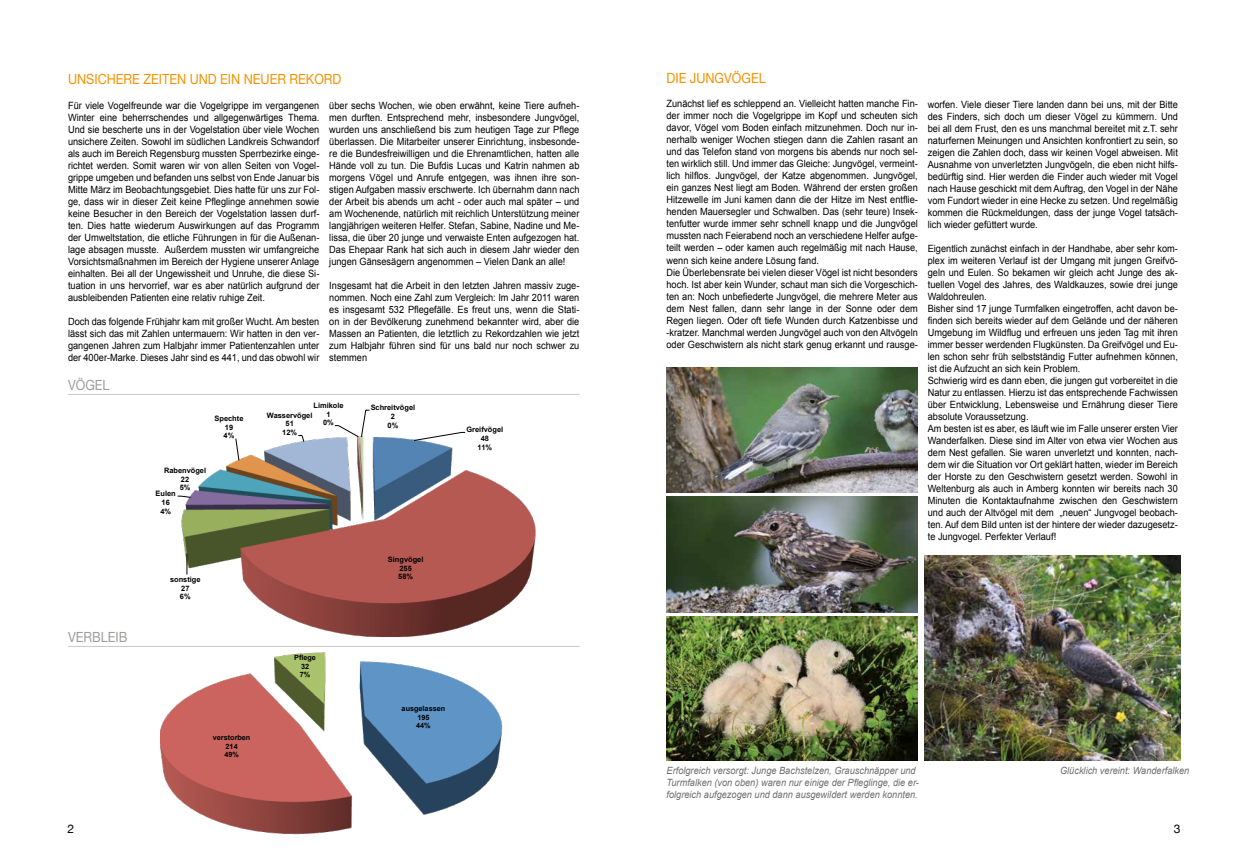
<style>
.page{position:relative;width:1248px;height:865px;background:#fff}
.page>*{position:absolute;margin:0;border:0;box-sizing:border-box;transform-origin:0 0}
.t1{font:14px "Helvetica Neue";color:#f39200;scale:.9 1}
.t2{font:14px "Helvetica Neue";color:#9d9d9c;scale:.9 1}
.t3{font:12px "Helvetica Neue";color:#000}
.t4{font:10px/12px "Arial";color:#000;text-align:justify;scale:.92 1}
.t5{font:italic 10px/12px "Arial";color:#706f6f;scale:.92 1}
.t6{font:700 7.4px/8.7px "Arial";color:#000;text-align:center}
.t7{font:700 7.3px/8.5px "Arial";color:#000;text-align:center}
</style>
<div class="page">
<svg style="left:177px;top:409px;width:359px;height:227px"></svg>
<hr style="left:68px;top:394px;width:511px;height:1px;background:#9d9d9c">
<hr style="left:68px;top:646px;width:511px;height:1px;background:#9d9d9c">
<img style="left:666px;top:368px;width:251px;height:125px">
<img style="left:666px;top:496px;width:251px;height:116px">
<img style="left:666px;top:616px;width:251px;height:144px">
<img style="left:924px;top:556px;width:255px;height:204px">
<svg style="left:160px;top:652px;width:343px;height:183px"></svg>
<h1 class="t1" style="left:68px;top:69px;width:305px">UNSICHERE ZEITEN UND EIN NEUER REKORD</h1>
<p class="t4" style="left:329px;top:99px;width:273px">über sechs Wochen, wie oben erwähnt, keine Tiere aufneh&shy;men durften. Entsprechend mehr, insbesondere Jungvögel, wurden uns anschließend bis zum heutigen Tage zur Pflege überlassen. Die Mitarbeiter unserer Einrichtung, insbesonde&shy;re die Bundesfreiwilligen und die Ehrenamtlichen, hatten alle Hände voll zu tun. Die Bufdis Lucas und Katrin nahmen ab morgens Vögel und Anrufe entgegen, was ihnen ihre son&shy;stigen Aufgaben massiv erschwerte. Ich übernahm dann nach der Arbeit bis abends um acht - oder auch mal später – und am Wochenende, natürlich mit reichlich Unterstützung meiner langjährigen weiteren Helfer. Stefan, Sabine, Nadine und Me&shy;lissa, die über 20 junge und verwaiste Enten aufgezogen hat.<br>Das Ehepaar Rank hat sich auch in diesem Jahr wieder den jungen Gänsesägern angenommen – Vielen Dank an alle!</p>
<p class="t4" style="left:329px;top:279px;width:273px">Insgesamt hat die Arbeit in den letzten Jahren massiv zuge&shy;nommen. Noch eine Zahl zum Vergleich: Im Jahr 2011 waren es insgesamt 532 Pflegefälle. Es freut uns, wenn die Stati&shy;on in der Bevölkerung zunehmend bekannter wird, aber die Massen an Patienten, die letztlich zu Rekordzahlen wie jetzt zum Halbjahr führen sind für uns bald nur noch schwer zu stemmen</p>
<h1 class="t2" style="left:68px;top:375px;width:48px">VÖGEL</h1>
<p class="t4" style="left:68px;top:100px;width:275px">Für viele Vogelfreunde war die Vogelgrippe im vergangenen Winter eine beherrschendes und allgegenwärtiges Thema.<br>Und sie bescherte uns in der Vogelstation über viele Wochen unsichere Zeiten. Sowohl im südlichen Landkreis Schwandorf als auch im Bereich Regensburg mussten Sperrbezirke einge&shy;richtet werden. Somit waren wir von allen Seiten von Vogel&shy;grippe umgeben und befanden uns selbst von Ende Januar bis Mitte März im Beobachtungsgebiet. Dies hatte für uns zur Fol&shy;ge, dass wir in dieser Zeit keine Pfleglinge annehmen sowie keine Besucher in den Bereich der Vogelstation lassen durf&shy;ten. Dies hatte wiederum Auswirkungen auf das Programm der Umweltstation, die etliche Führungen in für die Außenan&shy;lage absagen musste. Außerdem mussten wir umfangreiche Vorsichtsmaßnahmen im Bereich der Hygiene unserer Anlage einhalten. Bei all der Ungewissheit und Unruhe, die diese Si&shy;tuation in uns hervorrief, war es aber natürlich aufgrund der ausbleibenden Patienten eine relativ ruhige Zeit.</p>
<p class="t4" style="left:68px;top:316px;width:275px">Doch das folgende Frühjahr kam mit großer Wucht. Am besten lässt sich das mit Zahlen untermauern: Wir hatten in den ver&shy;gangenen Jahren zum Halbjahr immer Patientenzahlen unter der 400er-Marke. Dieses Jahr sind es 441, und das obwohl wir</p>
<h1 class="t2" style="left:68px;top:626px;width:67px">VERBLEIB</h1>
<p class="t6" style="left:214px;top:414px;width:30px">Spechte<br>19<br>4%</p>
<p class="t6" style="left:267px;top:411px;width:47px">Wasservögel<br>51<br>12%</p>
<p class="t6" style="left:313px;top:401px;width:32px">Limikole<br>1<br>0%</p>
<p class="t6" style="left:370px;top:404px;width:46px">Schreitvögel<br>2<br>0%</p>
<p class="t6" style="left:164px;top:466px;width:44px">Rabenvögel<br>22<br>5%</p>
<p class="t6" style="left:156px;top:490px;width:22px">Eulen<br>16<br>4%</p>
<p class="t6" style="left:170px;top:575px;width:32px">sonstige<br>27<br>6%</p>
<p class="t6" style="left:388px;top:555px;width:37px">Singvögel<br>255<br>58%</p>
<p class="t6" style="left:466px;top:425px;width:38px">Greifvögel<br>48<br>11%</p>
<p class="t7" style="left:213px;top:733px;width:39px">verstorben<br>214<br>49%</p>
<p class="t7" style="left:294px;top:653px;width:23px">Pflege<br>32<br>7%</p>
<p class="t7" style="left:401px;top:704px;width:45px">ausgelassen<br>195<br>44%</p>
<h1 class="t1" style="left:666px;top:67px;width:112px">DIE JUNGVÖGEL</h1>
<p class="t4" style="left:666px;top:98px;width:275px;text-align:left">Zunächst lief es schleppend an. Vielleicht hatten manche Fin&shy;der immer noch die Vogelgrippe im Kopf und scheuten sich davor, Vögel vom Boden einfach mitzunehmen. Doch nur in&shy;nerhalb weniger Wochen stiegen dann die Zahlen rasant an und das Telefon stand von morgens bis abends nur noch sel&shy;ten wirklich still. Und immer das Gleiche: Jungvögel, vermeint&shy;lich hilflos. Jungvögel, der Katze abgenommen. Jungvögel, ein ganzes Nest liegt am Boden. Während der ersten großen Hitzewelle im Juni kamen dann die der Hitze im Nest entflie&shy;henden Mauersegler und Schwalben. Das (sehr teure) Insek&shy;tenfutter wurde immer sehr schnell knapp und die Jungvögel mussten nach Feierabend noch an verschiedene Helfer aufge&shy;teilt werden – oder kamen auch regelmäßig mit nach Hause, wenn sich keine andere Lösung fand.<br>Die Überlebensrate bei vielen dieser Vögel ist nicht besonders hoch. Ist aber kein Wunder, schaut man sich die Vorgeschich&shy;ten an: Noch unbefiederte Jungvögel, die mehrere Meter aus dem Nest fallen, dann sehr lange in der Sonne oder dem Regen liegen. Oder oft tiefe Wunden durch Katzenbisse und -kratzer. Manchmal werden Jungvögel auch von den Altvögeln oder Geschwistern als nicht stark genug erkannt und rausge-</p>
<p class="t4" style="left:927px;top:98px;width:273px">worfen. Viele dieser Tiere landen dann bei uns, mit der Bitte des Finders, sich doch um dieser Vögel zu kümmern. Und bei all dem Frust, den es uns manchmal bereitet mit z.T. sehr naturfernen Meinungen und Ansichten konfrontiert zu sein, so zeigen die Zahlen doch, dass wir keinen Vogel abweisen. Mit Ausnahme von unverletzten Jungvögeln, die eben nicht hilfs&shy;bedürftig sind. Hier werden die Finder auch wieder mit Vogel nach Hause geschickt mit dem Auftrag, den Vogel in der Nähe vom Fundort wieder in eine Hecke zu setzen. Und regelmäßig kommen die Rückmeldungen, dass der junge Vogel tatsäch&shy;lich wieder gefüttert wurde.</p>
<p class="t4" style="left:927px;top:242px;width:273px;text-align:left">Eigentlich zunächst einfach in der Handhabe, aber sehr kom&shy;plex im weiteren Verlauf ist der Umgang mit jungen Greifvö&shy;geln und Eulen. So bekamen wir gleich acht Junge des ak&shy;tuellen Vogel des Jahres, des Waldkauzes, sowie drei junge Waldohreulen.<br>Bisher sind 17 junge Turmfalken eingetroffen, acht davon be&shy;finden sich bereits wieder auf dem Gelände und der näheren Umgebung im Wildflug und erfreuen uns jeden Tag mit ihren immer besser werdenden Flugkünsten. Da Greifvögel und Eu&shy;len schon sehr früh selbstständig Futter aufnehmen können, ist die Aufzucht an sich kein Problem.<br>Schwierig wird es dann eben, die jungen gut vorbereitet in die Natur zu entlassen. Hierzu ist das entsprechende Fachwissen über Entwicklung, Lebensweise und Ernährung dieser Tiere absolute Voraussetzung.<br>Am besten ist es aber, es läuft wie im Falle unserer ersten Vier Wanderfalken. Diese sind im Alter von etwa vier Wochen aus dem Nest gefallen. Sie waren unverletzt und konnten, nach&shy;dem wir die Situation vor Ort geklärt hatten, wieder im Bereich der Horste zu den Geschwistern gesetzt werden. Sowohl in Weltenburg als auch in Amberg konnten wir bereits nach 30<br>Minuten die Kontaktaufnahme zwischen den Geschwistern und auch der Altvögel mit dem „neuen“ Jungvogel beobach&shy;ten. Auf dem Bild unten ist der hintere der wieder dazugesetz&shy;te Jungvogel. Perfekter Verlauf!</p>
<p class="t5" style="left:666px;top:765px;width:276px">Erfolgreich versorgt: Junge Bachstelzen, Grauschnäpper und<br>Turmfalken (von oben) waren nur einige der Pfleglinge, die er&shy;folgreich aufgezogen und dann ausgewildert werden konnten.</p>
<p class="t5" style="left:1059px;top:765px;width:142px">Glücklich vereint: Wanderfalken</p>
<p class="t3" style="left:68px;top:819px;width:8px">2</p>
<p class="t3" style="left:1173px;top:819px;width:8px">3</p>
</div>
